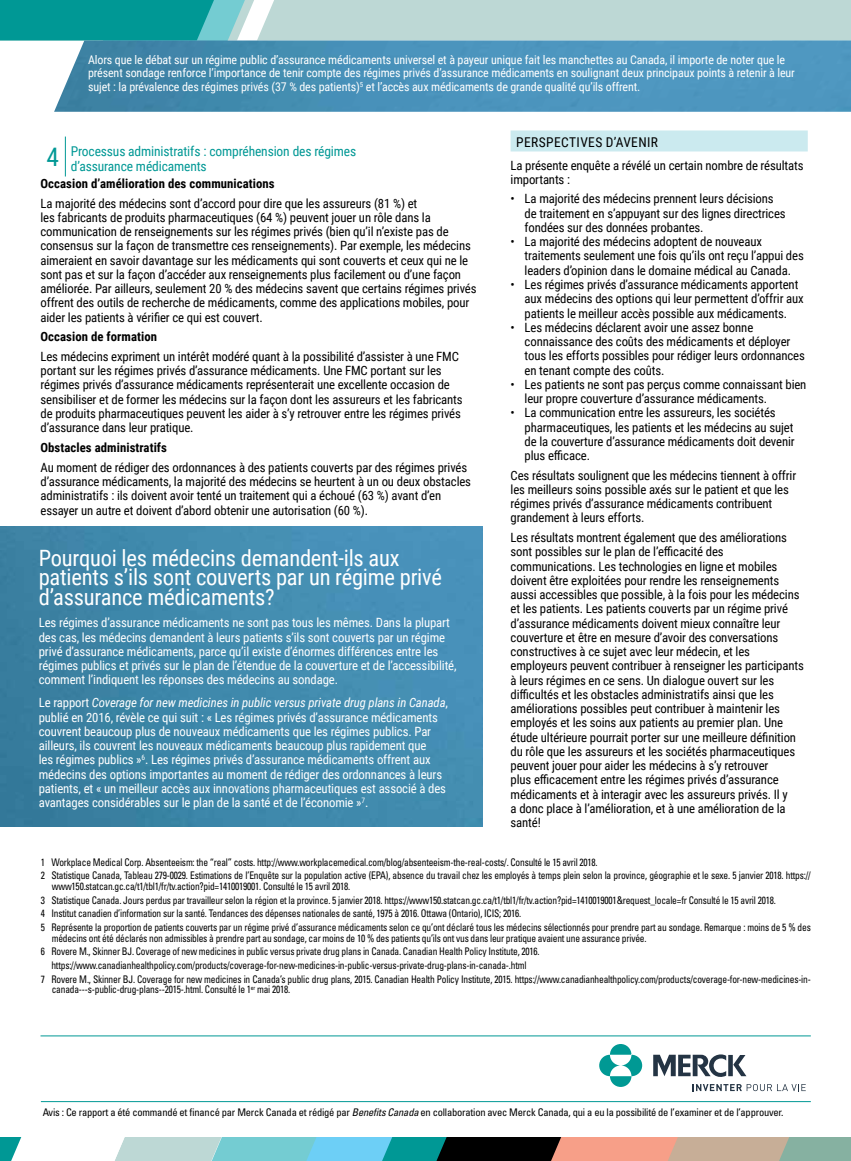
<style>
.page{position:relative;width:851px;height:1161px;background:#fff}
.page>*{position:absolute;margin:0;border:0;box-sizing:border-box;transform-origin:0 0}
.t1{font:22.5px/19.5px "Roboto Condensed";letter-spacing:-.01em;color:#fff}
.t2{font:13.5px/15px "Roboto Condensed";letter-spacing:-.01em;color:#009895}
.t3{font:13.5px "Roboto Condensed";letter-spacing:.03em;color:#000}
.t4{font:12.75px/14.2px "Roboto Condensed";letter-spacing:-.01em;color:#000}
.t5{font:12.75px/14.2px "Roboto Condensed";letter-spacing:-.01em;color:#fff}
.t6{font:12px/13.5px "Roboto Condensed";letter-spacing:-.01em;color:#fff}
.t7{font:condensed 10.5px/13.8px "Univers";letter-spacing:-.02em;color:#000;scale:.9 1}
.t8{font:condensed 10.5px "Univers";letter-spacing:-.02em;color:#000}
.s1{font-size:25.5px}
.s2{font-weight:700}
.s3{font-style:italic}
</style>
<div class="page">
<img style="left:0;top:527px;width:482px;height:299px">
<svg style="left:0;top:0;width:850px;height:41px;background:#8ec8c6"></svg>
<img style="left:54px;top:40px;width:796px;height:72px">
<hr style="left:41px;top:1101px;width:769px;height:1px;background:#009895">
<hr style="left:40px;top:1036px;width:770px;height:1px;background:#009895">
<div style="left:510px;top:130px;width:297px;height:21px;background:#cbeaef"></div>
<hr style="left:65px;top:137px;width:1px;height:40px;background:#009895">
<svg style="left:599px;top:1044px;width:43px;height:43px"></svg>
<svg style="left:653px;top:1054px;width:152px;height:37px"></svg>
<svg style="left:0;top:1137px;width:850px;height:24px;background:#91a7a3"></svg>
<p class="t6" style="left:88px;top:52px;width:708px">Alors que le débat sur un régime public d’assurance médicaments universel et à payeur unique fait les manchettes au Canada, il importe de noter que le présent sondage renforce l’importance de tenir compte des régimes privés d’assurance médicaments en soulignant deux principaux points à retenir à leur sujet : la prévalence des régimes privés (37 % des patients)<sup>5</sup> et l’accès aux médicaments de grande qualité qu’ils offrent.</p>
<p class="t3" style="left:516px;top:132px;width:143px">PERSPECTIVES D’AVENIR</p>
<h1 class="t2" style="left:71px;top:143px;width:287px;text-indent:-24px"><span class="s1">4</span> Processus administratifs : compréhension des régimes d’assurance médicaments</h1>
<p class="t4" style="left:41px;top:173px;width:378px;line-height:19.6px"><span class="s2">Occasion d’amélioration des communications<br></span>La majorité des médecins sont d’accord pour dire que les assureurs (81 %) et</p>
<p class="t4" style="left:41px;top:210px;width:437px">les fabricants de produits pharmaceutiques (64 %) peuvent jouer un rôle dans la communication de renseignements sur les régimes privés (bien qu’il n’existe pas de consensus sur la façon de transmettre ces renseignements). Par exemple, les médecins aimeraient en savoir davantage sur les médicaments qui sont couverts et ceux qui ne le sont pas et sur la façon d’accéder aux renseignements plus facilement ou d’une façon améliorée. Par ailleurs, seulement 20 % des médecins savent que certains régimes privés offrent des outils de recherche de médicaments, comme des applications mobiles, pour aider les patients à vérifier ce qui est couvert.</p>
<p class="t4" style="left:41px;top:327px;width:420px;line-height:19.6px"><span class="s2">Occasion de formation<br></span>Les médecins expriment un intérêt modéré quant à la possibilité d’assister à une FMC</p>
<p class="t4" style="left:41px;top:363px;width:423px">portant sur les régimes privés d’assurance médicaments. Une FMC portant sur les régimes privés d’assurance médicaments représenterait une excellente occasion de sensibiliser et de former les médecins sur la façon dont les assureurs et les fabricants de produits pharmaceutiques peuvent les aider à s’y retrouver entre les régimes privés d’assurance dans leur pratique.</p>
<p class="t4" style="left:41px;top:437px;width:428px;line-height:19.6px"><span class="s2">Obstacles administratifs<br></span>Au moment de rédiger des ordonnances à des patients couverts par des régimes privés</p>
<p class="t4" style="left:41px;top:474px;width:432px">d’assurance médicaments, la majorité des médecins se heurtent à un ou deux obstacles administratifs : ils doivent avoir tenté un traitement qui a échoué (63 %) avant d’en essayer un autre et doivent d’abord obtenir une autorisation (60 %).</p>
<p class="t1" style="left:39px;top:547px;width:405px">Pourquoi les médecins demandent-ils aux patients s’ils sont couverts par un régime privé d’assurance médicaments?</p>
<p class="t5" style="left:39px;top:615px;width:419px">Les régimes d’assurance médicaments ne sont pas tous les mêmes. Dans la plupart des cas, les médecins demandent à leurs patients s’ils sont couverts par un régime privé d’assurance médicaments, parce qu’il existe d’énormes différences entre les régimes publics et privés sur le plan de l’étendue de la couverture et de l’accessibilité, comment l’indiquent les réponses des médecins au sondage.</p>
<p class="t5" style="left:39px;top:695px;width:411px">Le rapport <span class="s3">Coverage for new medicines in public versus private drug plans in Canada</span>, publié en 2016, révèle ce qui suit : « Les régimes privés d’assurance médicaments couvrent beaucoup plus de nouveaux médicaments que les régimes publics. Par ailleurs, ils couvrent les nouveaux médicaments beaucoup plus rapidement que<br>les régimes publics »<sup>6</sup>. Les régimes privés d’assurance médicaments offrent aux médecins des options importantes au moment de rédiger des ordonnances à leurs patients, et « un meilleur accès aux innovations pharmaceutiques est associé à des avantages considérables sur le plan de la santé et de l’économie »<sup>7</sup>.</p>
<p class="t4" style="left:510px;top:157px;width:294px">La présente enquête a révélé un certain nombre de résultats importants :</p>
<p class="t4" style="left:524px;top:191px;width:262px;text-indent:-14px">• La majorité des médecins prennent leurs décisions de traitement en s’appuyant sur des lignes directrices fondées sur des données probantes.</p>
<p class="t4" style="left:524px;top:234px;width:281px;text-indent:-14px">• La majorité des médecins adoptent de nouveaux traitements seulement une fois qu’ils ont reçu l’appui des leaders d’opinion dans le domaine médical au Canada.</p>
<p class="t4" style="left:524px;top:277px;width:281px;text-indent:-14px">• Les régimes privés d’assurance médicaments apportent aux médecins des options qui leur permettent d’offrir aux patients le meilleur accès possible aux médicaments.</p>
<p class="t4" style="left:524px;top:320px;width:282px;text-indent:-14px">• Les médecins déclarent avoir une assez bonne connaissance des coûts des médicaments et déployer tous les efforts possibles pour rédiger leurs ordonnances en tenant compte des coûts.</p>
<p class="t4" style="left:524px;top:377px;width:283px;text-indent:-14px">• Les patients ne sont pas perçus comme connaissant bien leur propre couverture d’assurance médicaments.</p>
<p class="t4" style="left:524px;top:405px;width:271px;text-indent:-14px">• La communication entre les assureurs, les sociétés pharmaceutiques, les patients et les médecins au sujet de la couverture d’assurance médicaments doit devenir plus efficace.</p>
<p class="t4" style="left:510px;top:468px;width:287px">Ces résultats soulignent que les médecins tiennent à offrir les meilleurs soins possible axés sur le patient et que les régimes privés d’assurance médicaments contribuent grandement à leurs efforts.</p>
<p class="t4" style="left:510px;top:530px;width:295px">Les résultats montrent également que des améliorations sont possibles sur le plan de l’efficacité des communications. Les technologies en ligne et mobiles doivent être exploitées pour rendre les renseignements aussi accessibles que possible, à la fois pour les médecins et les patients. Les patients couverts par un régime privé d’assurance médicaments doivent mieux connaître leur couverture et être en mesure d’avoir des conversations constructives à ce sujet avec leur médecin, et les employeurs peuvent contribuer à renseigner les participants à leurs régimes en ce sens. Un dialogue ouvert sur les difficultés et les obstacles administratifs ainsi que les améliorations possibles peut contribuer à maintenir les employés et les soins aux patients au premier plan. Une étude ultérieure pourrait porter sur une meilleure définition du rôle que les assureurs et les sociétés pharmaceutiques peuvent jouer pour aider les médecins à s’y retrouver<br>plus efficacement entre les régimes privés d’assurance médicaments et à interagir avec les assureurs privés. Il y<br>a donc place à l’amélioration, et à une amélioration de la santé!</p>
<p class="t7" style="left:41px;top:855px;width:856px">1 Workplace Medical Corp. Absenteeism: the “real” costs. http://www.workplacemedical.com/blog/absenteeism-the-real-costs/. Consulté le 15 avril 2018.<br>2 Statistique Canada, Tableau 279-0029. Estimations de l’Enquête sur la population active (EPA), absence du travail chez les employés à temps plein selon la province, géographie et le sexe. 5 janvier 2018. https://</p>
<p class="t7" style="left:52px;top:879px;width:333px">www150.statcan.gc.ca/t1/tbl1/fr/tv.action?pid=1410019001. Consulté le 15 avril 2018.</p>
<p class="t7" style="left:41px;top:893px;width:818px">3 Statistique Canada. Jours perdus par travailleur selon la région et la province. 5 janvier 2018. https://www150.statcan.gc.ca/t1/tbl1/fr/tv.action?pid=1410019001&amp;request_locale=fr Consulté le 15 avril 2018.</p>
<p class="t7" style="left:41px;top:907px;width:535px">4 Institut canadien d’information sur la santé. Tendances des dépenses nationales de santé, 1975 à 2016. Ottawa (Ontario), ICIS; 2016.</p>
<p class="t7" style="left:41px;top:920px;width:857px">5 Représente la proportion de patients couverts par un régime privé d’assurance médicaments selon ce qu’ont déclaré tous les médecins sélectionnés pour prendre part au sondage. Remarque : moins de 5 % des</p>
<p class="t7" style="left:52px;top:931px;width:662px">médecins ont été déclarés non admissibles à prendre part au sondage, car moins de 10 % des patients qu’ils ont vus dans leur pratique avaient une assurance privée.</p>
<p class="t7" style="left:41px;top:945px;width:555px;text-align:center">6 Rovere M., Skinner BJ. Coverage of new medicines in public versus private drug plans in Canada. Canadian Health Policy Institute, 2016. https://www.canadianhealthpolicy.com/products/coverage-for-new-medicines-in-public-versus-private-drug-plans-in-canada-.html</p>
<p class="t7" style="left:52px;top:974px;width:845px;line-height:10.5px;text-indent:-11px">7 Rovere M., Skinner BJ. Coverage for new medicines in Canada’s public drug plans, 2015. Canadian Health Policy Institute, 2015. https://www.canadianhealthpolicy.com/products/coverage-for-new-medicines-in&shy;canada---s-public-drug-plans--2015-.html. Consulté le 1<sup>er</sup> mai 2018.</p>
<p class="t8" style="left:43px;top:1106px;width:742px">Avis : Ce rapport a été commandé et fnancé par Merck Canada et rédigé par <span class="s3">Benefts Canada</span> en collaboration avec Merck Canada, qui a eu la possibilité de l’examiner et de l’approuver.</p>
</div>
